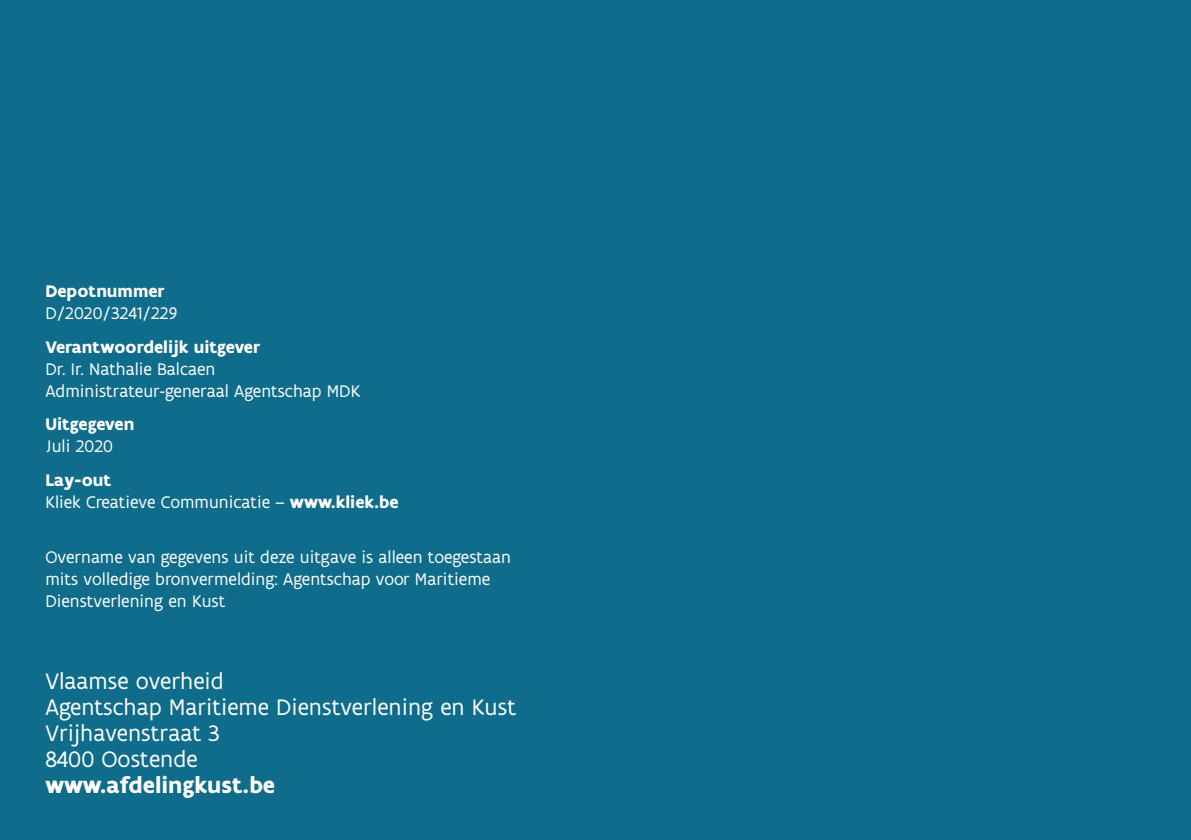
<style>
.page{position:relative;width:1191px;height:840px;background:#fff}
.page>*{position:absolute;margin:0;border:0;box-sizing:border-box;transform-origin:0 0}
.t1{font:24px/26px "Flanders Art Sans";color:#fff}
.t2{font:700 24px "Flanders Art Sans";color:#fff}
.t3{font:18px/22px "Flanders Art Sans";color:#fff}
.t4{font:700 18px "Flanders Art Sans";color:#fff}
.s1{font-weight:700}
</style>
<div class="page">
<div style="left:0;top:0;width:1191px;height:839px;background:#0f6d8b"></div>
<p class="t4" style="left:45px;top:280px;width:121px">Depotnummer</p>
<p class="t3" style="left:45px;top:302px;width:133px">D/2020/3241/229</p>
<p class="t4" style="left:45px;top:335px;width:216px">Verantwoordelijk uitgever</p>
<p class="t3" style="left:45px;top:358px;width:316px">Dr. Ir. Nathalie Balcaen<br>Administrateur-generaal Agentschap MDK</p>
<p class="t4" style="left:45px;top:412px;width:90px">Uitgegeven</p>
<p class="t3" style="left:45px;top:435px;width:69px">Juli 2020</p>
<p class="t3" style="left:45px;top:468px;width:354px"><span class="s1">Lay-out<br></span>Kliek Creatieve Communicatie – <span class="s1">www.kliek.be</span></p>
<p class="t3" style="left:45px;top:546px;width:467px">Overname van gegevens uit deze uitgave is alleen toegestaan mits volledige bronvermelding: Agentschap voor Maritieme<br>Dienstverlening en Kust</p>
<h1 class="t1" style="left:45px;top:668px;width:472px">Vlaamse overheid<br>Agentschap Maritieme Dienstverlening en Kust<br>Vrijhavenstraat 3<br>8400 Oostende</h1>
<h1 class="t2" style="left:45px;top:769px;width:231px">www.afdelingkust.be</h1>
</div>
